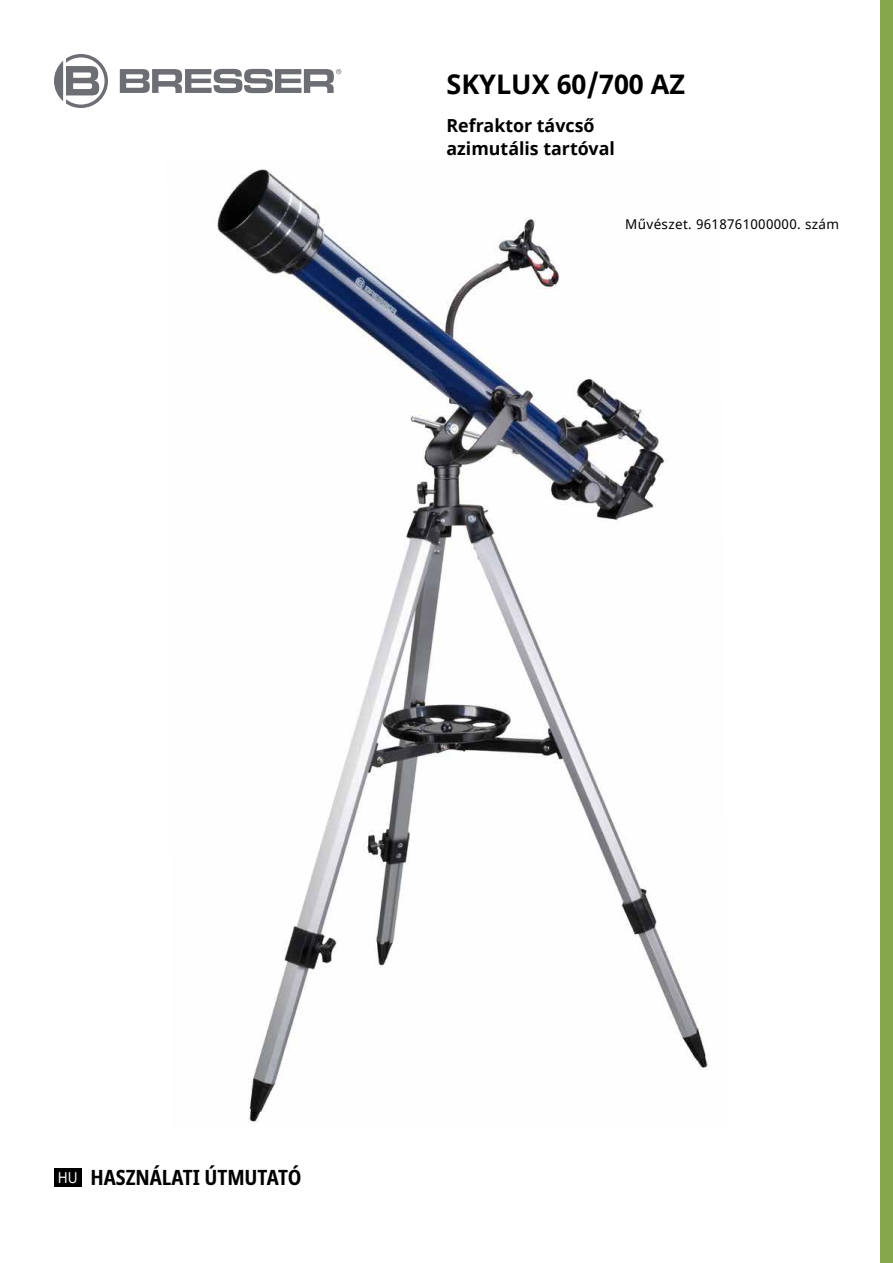
<style>
.page{position:relative;width:893px;height:1263px;background:#fff}
.page>*{position:absolute;margin:0;border:0;box-sizing:border-box;transform-origin:0 0}
.t1{font:700 27px "Noto Sans";color:#000}
.t2{font:700 condensed 21px "Noto Sans";color:#000}
.t3{font:700 18px/22.5px "Noto Sans";color:#000}
.t4{font:13.5px "Noto Sans";letter-spacing:.025em;color:#000}
.s1{font-weight:400;font-stretch:normal;font-size:15px;color:#fff}
</style>
<div class="page">
<img style="left:217px;top:169px;width:492px;height:954px">
<svg style="left:120px;top:69px;width:221px;height:24px"></svg>
<svg style="left:54px;top:54px;width:54px;height:54px"></svg>
<div style="left:54px;top:1168px;width:28px;height:18px;background:#000"></div>
<div style="left:880px;top:0;width:13px;height:1263px;background:#87a74d"></div>
<h1 class="t1" style="left:446px;top:65px;width:240px">SKYLUX 60/700 AZ</h1>
<p class="t3" style="left:446px;top:115px;width:170px">Refraktor távcső azimutális tartóval</p>
<p class="t4" style="left:625px;top:215px;width:215px">Művészet. 9618761000000. szám</p>
<p class="t2" style="left:58px;top:1162px;width:245px"><span class="s1">HU</span> HASZNÁLATI ÚTMUTATÓ</p>
</div>
